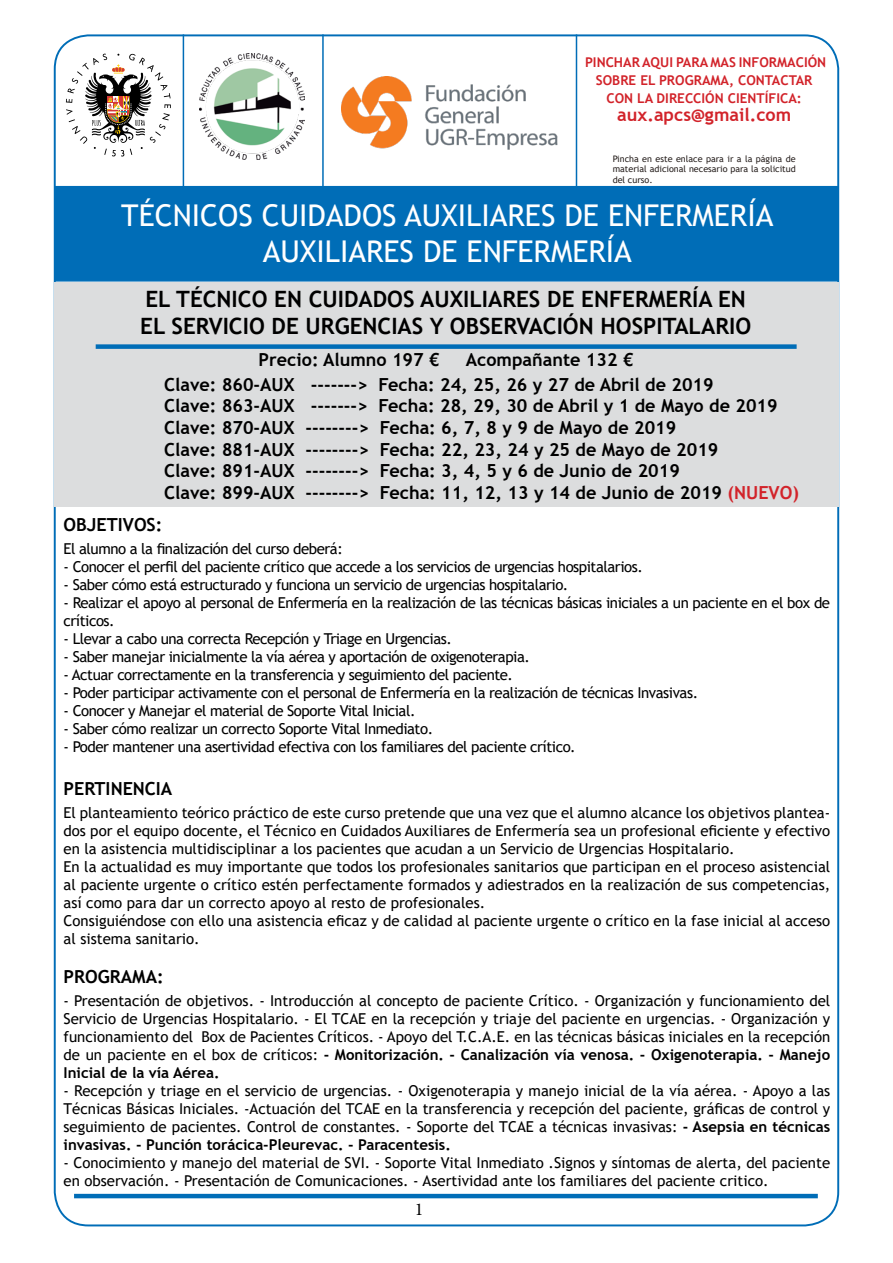
<style>
.page{position:relative;width:893px;height:1263px;background:#fff}
.page>*{position:absolute;margin:0;border:0;box-sizing:border-box;transform-origin:0 0}
.t1{font:30px/36px "Trebuchet MS";color:#fff;text-align:center}
.t2{font:700 22.5px/27px "Trebuchet MS";color:#000}
.t3{font:700 18px/21.6px "Trebuchet MS";color:#000}
.t4{font:700 18px "Trebuchet MS";color:#d2232a}
.t5{font:18px "Minion Pro";color:#000}
.t6{font:15px/18px "Trebuchet MS";color:#000}
.t7{font:15px/18px "Trebuchet MS";letter-spacing:-.03em;color:#000}
.t8{font:700 13.5px/18px "Trebuchet MS";color:#d2232a;text-align:center}
.t9{font:9px/10.8px "Trebuchet MS";color:#28211f;text-align:justify}
.s1{color:#d2232a}
.s2{font-weight:700}
</style>
<div class="page">
<hr style="left:74px;top:1194px;width:744px;height:4px;background:#006db7">
<div style="left:54px;top:186px;width:785px;height:96px;background:#006db7;border:2px solid #006db7"></div>
<img style="left:341px;top:76px;width:217px;height:74px">
<img style="left:200px;top:54px;width:105px;height:105px">
<svg style="left:66px;top:54px;width:105px;height:103px"></svg>
<hr style="left:183px;top:34px;width:1px;height:160px;background:#006db7">
<hr style="left:322px;top:34px;width:2px;height:157px;background:#006db7">
<hr style="left:576px;top:34px;width:1px;height:157px;background:#006db7">
<div style="left:54px;top:282px;width:785px;height:225px;background:#dcddde"></div>
<div style="left:96px;top:344px;width:701px;height:5px;background:#006db7"></div>
<p class="t8" style="left:585px;top:53px;width:243px">PINCHAR AQUI PARA MAS INFORMACIÓN<br>SOBRE EL PROGRAMA, CONTACTAR<br>CON LA DIRECCIÓN CIENTÍFICA:</p>
<p class="t4" style="left:617px;top:103px;width:175px">aux.apcs@gmail.com</p>
<p class="t9" style="left:613px;top:153px;width:185px">Pincha en este enlace para ir a la página de material adicional necesario para la solicitud del curso.</p>
<h1 class="t1" style="left:121px;top:197px;width:654px">TÉCNICOS CUIDADOS AUXILIARES DE ENFERMERÍA<br>AUXILIARES DE ENFERMERÍA</h1>
<h2 class="t2" style="left:140px;top:285px;width:612px">EL TÉCNICO EN CUIDADOS AUXILIARES DE ENFERMERÍA EN<br>EL SERVICIO DE URGENCIAS Y OBSERVACIÓN HOSPITALARIO</h2>
<p class="t3" style="left:259px;top:349px;width:183px">Precio: Alumno 197 €</p>
<p class="t3" style="left:164px;top:347px;width:551px;line-height:24.6px;text-indent:302px">Acompañante 132 €<br>Clave: 860-AUX -------&gt; Fecha: 24, 25, 26 y 27 de Abril de 2019</p>
<p class="t3" style="left:164px;top:395px;width:636px">Clave: 863-AUX -------&gt; Fecha: 28, 29, 30 de Abril y 1 de Mayo de 2019<br>Clave: 870-AUX --------&gt; Fecha: 6, 7, 8 y 9 de Mayo de 2019<br>Clave: 881-AUX --------&gt; Fecha: 22, 23, 24 y 25 de Mayo de 2019<br>Clave: 891-AUX --------&gt; Fecha: 3, 4, 5 y 6 de Junio de 2019<br>Clave: 899-AUX --------&gt; Fecha: 11, 12, 13 y 14 de Junio de 2019 <span class="s1">(NUEVO)</span></p>
<p class="t3" style="left:64px;top:514px;width:100px">OBJETIVOS:</p>
<p class="t7" style="left:64px;top:539px;width:281px">El alumno a la finalización del curso deberá:</p>
<p class="t7" style="left:64px;top:557px;width:581px">- Conocer el perfil del paciente crítico que accede a los servicios de urgencias hospitalarios.</p>
<p class="t7" style="left:64px;top:575px;width:506px">- Saber cómo está estructurado y funciona un servicio de urgencias hospitalario.</p>
<p class="t7" style="left:64px;top:593px;width:768px">- Realizar el apoyo al personal de Enfermería en la realización de las técnicas básicas iniciales a un paciente en el box de críticos.</p>
<p class="t7" style="left:64px;top:629px;width:390px">- Llevar a cabo una correcta Recepción y Triage en Urgencias.</p>
<p class="t7" style="left:64px;top:647px;width:468px">- Saber manejar inicialmente la vía aérea y aportación de oxigenoterapia.</p>
<p class="t7" style="left:64px;top:665px;width:451px">- Actuar correctamente en la transferencia y seguimiento del paciente.</p>
<p class="t7" style="left:64px;top:683px;width:636px">- Poder participar activamente con el personal de Enfermería en la realización de técnicas Invasivas.</p>
<p class="t7" style="left:64px;top:701px;width:353px">- Conocer y Manejar el material de Soporte Vital Inicial.</p>
<p class="t7" style="left:64px;top:719px;width:371px">- Saber cómo realizar un correcto Soporte Vital Inmediato.</p>
<p class="t7" style="left:64px;top:737px;width:514px">- Poder mantener una asertividad efectiva con los familiares del paciente crítico.</p>
<p class="t3" style="left:64px;top:778px;width:110px">PERTINENCIA</p>
<p class="t6" style="left:64px;top:803px;width:768px">El planteamiento teórico práctico de este curso pretende que una vez que el alumno alcance los objetivos plantea&shy;dos por el equipo docente, el Técnico en Cuidados Auxiliares de Enfermería sea un profesional eficiente y efectivo en la asistencia multidisciplinar a los pacientes que acudan a un Servicio de Urgencias Hospitalario.<br>En la actualidad es muy importante que todos los profesionales sanitarios que participan en el proceso asistencial al paciente urgente o crítico estén perfectamente formados y adiestrados en la realización de sus competencias, así como para dar un correcto apoyo al resto de profesionales.<br>Consiguiéndose con ello una asistencia eficaz y de calidad al paciente urgente o crítico en la fase inicial al acceso al sistema sanitario.</p>
<p class="t3" style="left:64px;top:966px;width:102px">PROGRAMA:</p>
<p class="t6" style="left:64px;top:991px;width:768px;text-align:justify">- Presentación de objetivos. - Introducción al concepto de paciente Crítico. - Organización y funcionamiento del Servicio de Urgencias Hospitalario. - El TCAE en la recepción y triaje del paciente en urgencias. - Organización y funcionamiento del Box de Pacientes Críticos. - Apoyo del T.C.A.E. en las técnicas básicas iniciales en la recepción de un paciente en el box de críticos: <span class="s2">- Monitorización. - Canalización vía venosa. - Oxigenoterapia. - Manejo Inicial de la vía Aérea.</span></p>
<p class="t6" style="left:64px;top:1081px;width:768px;text-align:justify">- Recepción y triage en el servicio de urgencias. - Oxigenoterapia y manejo inicial de la vía aérea. - Apoyo a las Técnicas Básicas Iniciales. -Actuación del TCAE en la transferencia y recepción del paciente, gráficas de control y seguimiento de pacientes. Control de constantes. - Soporte del TCAE a técnicas invasivas: <span class="s2">- Asepsia en técnicas invasivas. - Punción torácica-Pleurevac. - Paracentesis.</span></p>
<p class="t6" style="left:64px;top:1153px;width:768px">- Conocimiento y manejo del material de SVI. - Soporte Vital Inmediato .Signos y síntomas de alerta, del paciente en observación. - Presentación de Comunicaciones. - Asertividad ante los familiares del paciente critico.</p>
<p class="t5" style="left:415px;top:1197px;width:10px">1</p>
</div>
